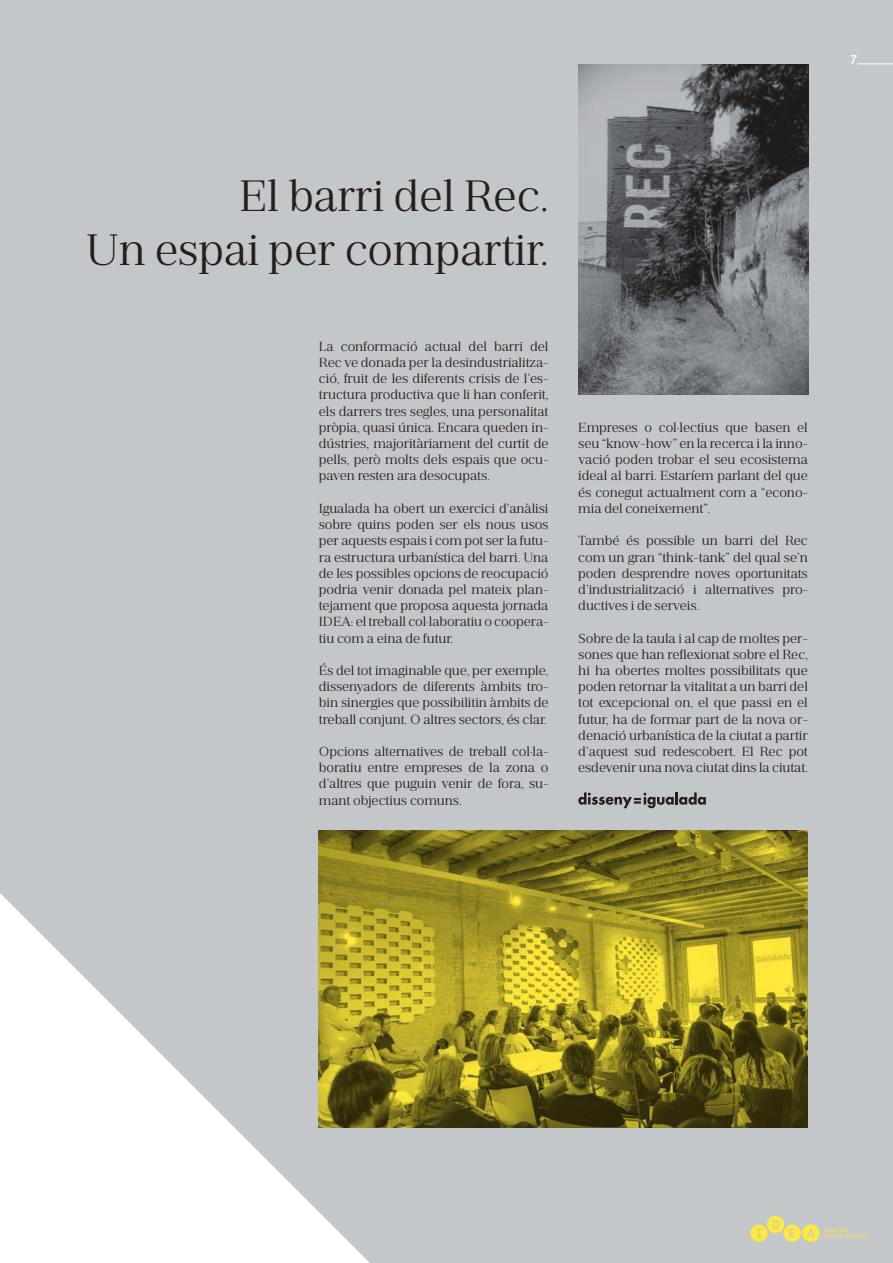
<style>
.page{position:relative;width:893px;height:1263px;background:#c4c7ca}
.page>*{position:absolute;margin:0;border:0;box-sizing:border-box;transform-origin:0 0}
.t1{font:45px/54px "Jules Text";letter-spacing:-.01em;color:#231f20;text-align:right}
.t2{font:13.5px/16.2px "Jules Text";letter-spacing:-.01em;color:#231f20;text-align:justify}
.t3{font:13.5px "Circular Std";color:#fff}
</style>
<div class="page">
<hr style="left:857px;top:64px;width:36px;height:1px;background:#fff">
<img style="left:319px;top:830px;width:489px;height:298px">
<svg style="left:0;top:893px;width:370px;height:370px"></svg>
<svg style="left:750px;top:1216px;width:117px;height:26px"></svg>
<svg style="left:578px;top:792px;width:128px;height:16px"></svg>
<img style="left:579px;top:64px;width:230px;height:330px">
<p class="t3" style="left:850px;top:51px;width:8px">7</p>
<h1 class="t1" style="left:86px;top:168px;width:464px">El barri del Rec.<br>Un espai per compartir.</h1>
<p class="t2" style="left:319px;top:338px;width:231px">La conformació actual del barri del Rec ve donada per la desindustrialitza&shy;ció, fruit de les diferents crisis de l’es&shy;tructura productiva que li han conferit, els darrers tres segles, una personalitat pròpia, quasi única. Encara queden in&shy;dústries, majoritàriament del curtit de pells, però molts dels espais que ocu&shy;paven resten ara desocupats.</p>
<p class="t2" style="left:319px;top:500px;width:231px">Igualada ha obert un exercici d’anàlisi sobre quins poden ser els nous usos per aquests espais i com pot ser la futu&shy;ra estructura urbanística del barri. Una de les possibles opcions de reocupació podria venir donada pel mateix plan&shy;tejament que proposa aquesta jornada IDEA: el treball col·laboratiu o coopera&shy;tiu com a eina de futur.</p>
<p class="t2" style="left:319px;top:662px;width:231px">És del tot imaginable que, per exemple, dissenyadors de diferents àmbits tro&shy;bin sinergies que possibilitin àmbits de treball conjunt. O altres sectors, és clar.</p>
<p class="t2" style="left:319px;top:743px;width:231px">Opcions alternatives de treball col·la&shy;boratiu entre empreses de la zona o d’altres que puguin venir de fora, su&shy;mant objectius comuns.</p>
<p class="t2" style="left:578px;top:419px;width:231px">Empreses o col·lectius que basen el seu “know-how” en la recerca i la inno&shy;vació poden trobar el seu ecosistema ideal al barri. Estaríem parlant del que és conegut actualment com a “econo&shy;mia del coneixement”.</p>
<p class="t2" style="left:578px;top:532px;width:231px">També és possible un barri del Rec com un gran “think-tank” del qual se’n poden desprendre noves oportunitats d’industrialització i alternatives pro&shy;ductives i de serveis.</p>
<p class="t2" style="left:578px;top:629px;width:231px">Sobre de la taula i al cap de moltes per&shy;sones que han reflexionat sobre el Rec, hi ha obertes moltes possibilitats que poden retornar la vitalitat a un barri del tot excepcional on, el que passi en el futur, ha de formar part de la nova or&shy;denació urbanística de la ciutat a partir d’aquest sud redescobert. El Rec pot esdevenir una nova ciutat dins la ciutat.</p>
</div>
